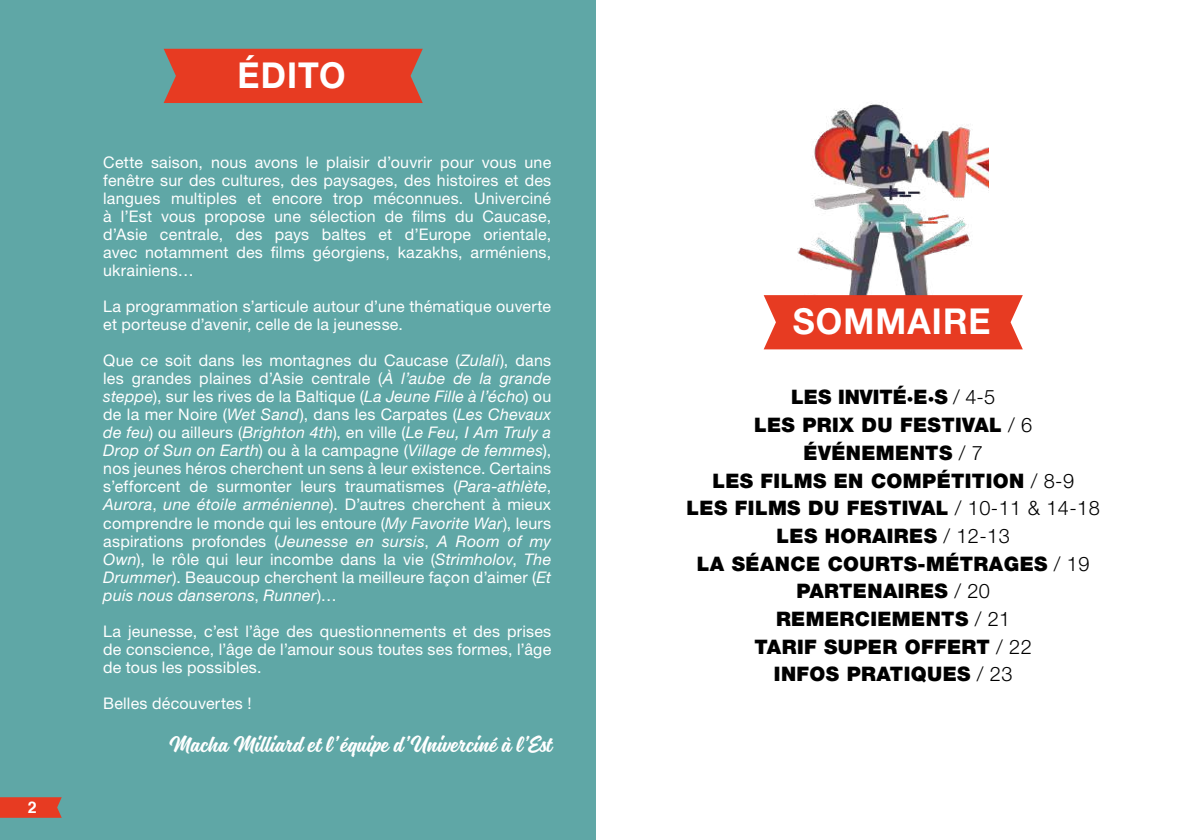
<style>
.page{position:relative;width:1191px;height:840px;background:#fff}
.page>*{position:absolute;margin:0;border:0;box-sizing:border-box;transform-origin:0 0}
.t1{font:700 35.8px "Helvetica Neue LT Std";letter-spacing:.03em;color:#fff;scale:.95 1}
.t2{font:italic 700 28px "Magneton";letter-spacing:.01em;color:#fff}
.t3{font:900 20px/27.6px "Helvetica Neue LT Std";letter-spacing:.02em;color:#000;text-align:center}
.t4{font:16px/18px "Helvetica Neue LT Std";letter-spacing:.015em;color:#fff;text-align:justify}
.t5{font:700 16px "Helvetica";color:#fff}
.s1{font-style:italic}
.s2{font-weight:300}
</style>
<div class="page">
<div style="left:0;top:0;width:595px;height:839px;background:#5fa7a6"></div>
<img style="left:797px;top:103px;width:192px;height:192px">
<svg style="left:0;top:797px;width:62px;height:20px"></svg>
<div style="left:763px;top:295px;width:259px;height:54px;background:#e73b22"></div>
<div style="left:164px;top:49px;width:259px;height:54px;background:#e73b22"></div>
<p class="t5" style="left:28px;top:793px;width:10px">2</p>
<h1 class="t1" style="left:238px;top:53px;width:115px">ÉDITO</h1>
<p class="t4" style="left:103px;top:153px;width:449px">Cette saison, nous avons le plaisir d’ouvrir pour vous une fenêtre sur des cultures, des paysages, des histoires et des langues multiples et encore trop méconnues. Univerciné à l’Est vous propose une sélection de films du Caucase, d’Asie centrale, des pays baltes et d’Europe orientale, avec notamment des films géorgiens, kazakhs, arméniens, ukrainiens…</p>
<p class="t4" style="left:103px;top:297px;width:449px">La programmation s’articule autour d’une thématique ouverte et porteuse d’avenir, celle de la jeunesse.</p>
<p class="t4" style="left:103px;top:351px;width:449px">Que ce soit dans les montagnes du Caucase (<span class="s1">Zulali</span>), dans les grandes plaines d’Asie centrale (<span class="s1">À l’aube de la grande steppe</span>), sur les rives de la Baltique (<span class="s1">La Jeune Fille à l’écho</span>) ou de la mer Noire (<span class="s1">Wet Sand</span>), dans les Carpates (<span class="s1">Les Chevaux de feu</span>) ou ailleurs (<span class="s1">Brighton 4th</span>), en ville (<span class="s1">Le Feu, I Am Truly a Drop of Sun on Earth</span>) ou à la campagne (<span class="s1">Village de femmes</span>), nos jeunes héros cherchent un sens à leur existence. Certains s’efforcent de surmonter leurs traumatismes (<span class="s1">Para-athlète</span>, <span class="s1">Aurora</span>, <span class="s1">une étoile arménienne</span>). D’autres cherchent à mieux comprendre le monde qui les entoure (<span class="s1">My Favorite War</span>), leurs aspirations profondes (<span class="s1">Jeunesse en sursis</span>, <span class="s1">A Room of my Own</span>), le rôle qui leur incombe dans la vie (<span class="s1">Strimholov</span>, <span class="s1">The Drummer</span>). Beaucoup cherchent la meilleure façon d’aimer (<span class="s1">Et puis nous danserons</span>, <span class="s1">Runner</span>)…</p>
<p class="t4" style="left:103px;top:621px;width:449px">La jeunesse, c’est l’âge des questionnements et des prises de conscience, l’âge de l’amour sous toutes ses formes, l’âge de tous les possibles.</p>
<p class="t4" style="left:103px;top:693px;width:150px">Belles découvertes !</p>
<h2 class="t2" style="left:168px;top:729px;width:384px">Macha Milliard et l’équipe d’Univerciné à l’Est</h2>
<h1 class="t1" style="left:792px;top:299px;width:210px">SOMMAIRE</h1>
<p class="t3" style="left:686px;top:383px;width:415px">LES INVITÉ·E·S <span class="s2">/ 4-5<br></span>LES PRIX DU FESTIVAL <span class="s2">/ 6<br></span>ÉVÉNEMENTS <span class="s2">/ 7<br></span>LES FILMS EN COMPÉTITION <span class="s2">/ 8-9<br></span>LES FILMS DU FESTIVAL <span class="s2">/ 10-11 &amp; 14-18<br></span>LES HORAIRES <span class="s2">/ 12-13<br></span>LA SÉANCE COURTS-MÉTRAGES <span class="s2">/ 19<br></span>PARTENAIRES <span class="s2">/ 20<br></span>REMERCIEMENTS <span class="s2">/ 21<br></span>TARIF SUPER OFFERT <span class="s2">/ 22<br></span>INFOS PRATIQUES <span class="s2">/ 23</span></p>
</div>
